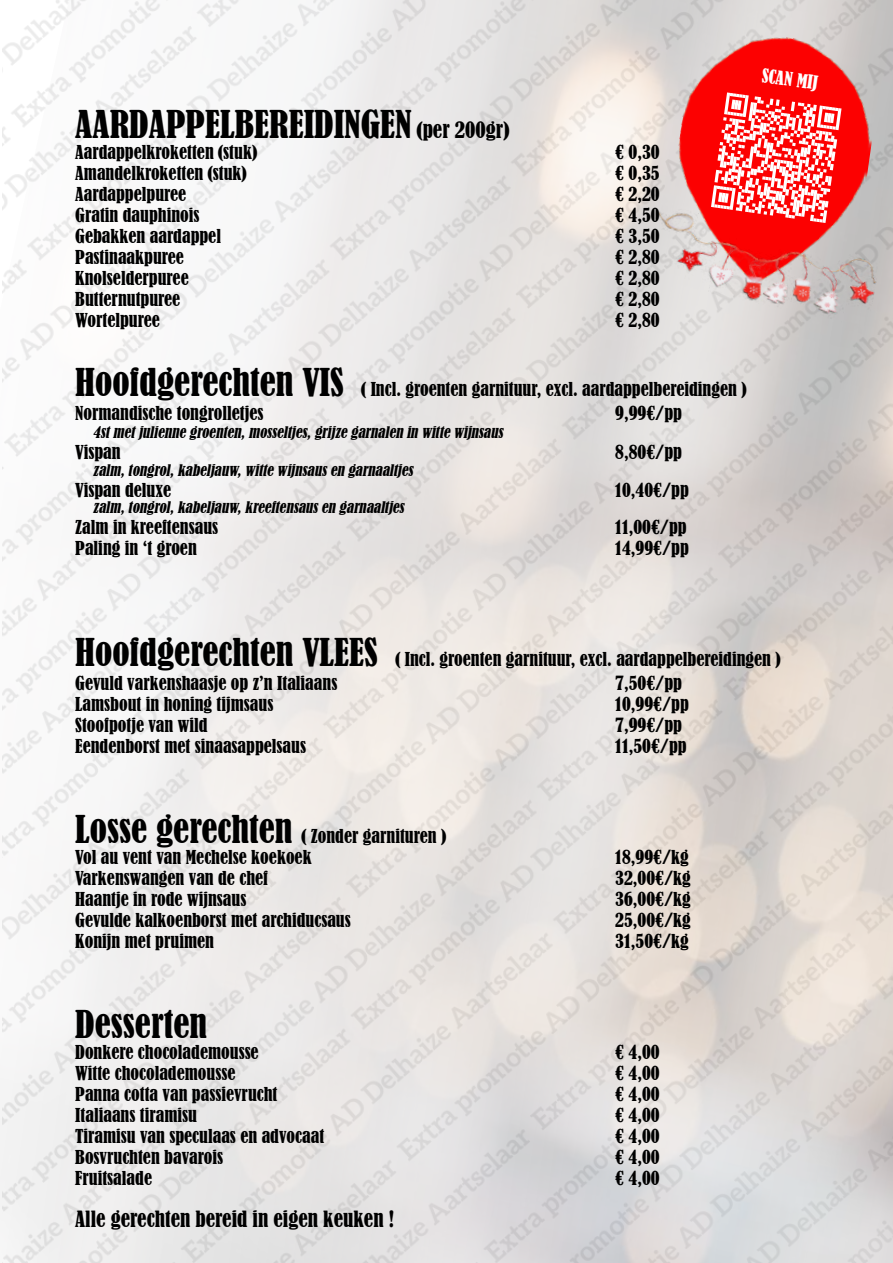
<style>
.page{position:relative;width:893px;height:1263px;background:#fff}
.page>*{position:absolute;margin:0;border:0;box-sizing:border-box;transform-origin:0 0}
.t1{font:condensed 36px "Bernard";color:#000}
.t2{font:condensed 21px "Bernard";color:#000}
.t3{font:condensed 18px/24px "Bernard";color:#000}
.t4{font:condensed 18px "Bernard";color:#fff}
.t5{font:italic condensed 15px "Bernard";color:#000}
.s1{font-size:21px}
.s2{font-size:36px}
</style>
<div class="page">
<img style="left:0;top:0;width:893px;height:1263px">
<img style="left:0;top:52px;width:11px;height:60px">
<img style="left:661px;top:25px;width:223px;height:173px">
<svg style="left:711px;top:92px;width:130px;height:106px"></svg>
<img style="left:615px;top:198px;width:278px;height:141px">
<h1 class="t1" style="left:75px;top:103px;width:435px">AARDAPPELBEREIDINGEN <span class="s1">(per 200gr)</span></h1>
<p class="t3" style="left:75px;top:140px;width:183px">Aardappelkroketten (stuk)</p>
<p class="t3" style="left:615px;top:140px;width:46px">€ 0,30</p>
<p class="t3" style="left:75px;top:161px;width:173px">Amandelkroketten (stuk)</p>
<p class="t3" style="left:615px;top:161px;width:46px">€ 0,35</p>
<p class="t3" style="left:75px;top:182px;width:113px">Aardappelpuree</p>
<p class="t3" style="left:615px;top:182px;width:46px">€ 2,20</p>
<p class="t3" style="left:75px;top:203px;width:126px">Gratin dauphinois</p>
<p class="t3" style="left:615px;top:203px;width:46px">€ 4,50</p>
<p class="t3" style="left:75px;top:224px;width:147px">Gebakken aardappel</p>
<p class="t3" style="left:615px;top:224px;width:46px">€ 3,50</p>
<p class="t3" style="left:75px;top:245px;width:110px">Pastinaakpuree</p>
<p class="t3" style="left:615px;top:245px;width:46px">€ 2,80</p>
<p class="t3" style="left:75px;top:266px;width:115px">Knolselderpuree</p>
<p class="t3" style="left:615px;top:266px;width:46px">€ 2,80</p>
<p class="t3" style="left:75px;top:287px;width:107px">Butternutpuree</p>
<p class="t3" style="left:615px;top:287px;width:46px">€ 2,80</p>
<p class="t3" style="left:75px;top:308px;width:86px">Wortelpuree</p>
<p class="t3" style="left:615px;top:308px;width:46px">€ 2,80</p>
<p class="t3" style="left:75px;top:377px;width:673px"><span class="s2">Hoofdgerechten VIS</span> ( Incl. groenten garnituur, excl. aardappelbereidingen )<br>Normandische tongrolletjes</p>
<p class="t3" style="left:615px;top:401px;width:68px">9,99€/pp</p>
<p class="t5" style="left:93px;top:423px;width:415px">4stmetjulienne groenten,mosseltjes,grijze garnalen in witte wijnsaus</p>
<p class="t3" style="left:75px;top:440px;width:47px">Vispan</p>
<p class="t3" style="left:615px;top:440px;width:68px">8,80€/pp</p>
<p class="t5" style="left:93px;top:461px;width:325px">zalm,tongrol,kabeljauw,witte wijnsausen garnaaltjes</p>
<p class="t3" style="left:75px;top:478px;width:97px">Vispan deluxe</p>
<p class="t3" style="left:615px;top:478px;width:75px">10,40€/pp</p>
<p class="t5" style="left:93px;top:498px;width:316px">zalm,tongrol,kabeljauw,kreeftensausen garnaaltjes</p>
<p class="t3" style="left:75px;top:515px;width:144px">Zalm in kreeftensaus</p>
<p class="t3" style="left:615px;top:515px;width:73px">11,00€/pp</p>
<p class="t3" style="left:75px;top:536px;width:123px">Paling in ‘t groen</p>
<p class="t3" style="left:615px;top:536px;width:75px">14,99€/pp</p>
<p class="t4" style="left:763px;top:65px;width:58px;rotate:8deg">SCAN MIJ</p>
<p class="t3" style="left:75px;top:647px;width:707px"><span class="s2">Hoofdgerechten VLEES</span> ( Incl. groenten garnituur, excl. aardappelbereidingen )<br>Gevuld varkenshaasje op z’n Italiaans</p>
<p class="t3" style="left:615px;top:671px;width:68px">7,50€/pp</p>
<p class="t3" style="left:75px;top:692px;width:200px">Lamsbout in honing tijmsaus</p>
<p class="t3" style="left:615px;top:692px;width:75px">10,99€/pp</p>
<p class="t3" style="left:75px;top:713px;width:134px">Stoofpotje van wild</p>
<p class="t3" style="left:615px;top:713px;width:68px">7,99€/pp</p>
<p class="t3" style="left:75px;top:734px;width:232px">Eendenborst met sinaasappelsaus</p>
<p class="t3" style="left:615px;top:734px;width:73px">11,50€/pp</p>
<p class="t3" style="left:75px;top:826px;width:372px;line-height:21px"><span class="s2">Losse gerechten</span> ( Zonder garnituren )<br>Vol au vent van Mechelse koekoek</p>
<p class="t3" style="left:615px;top:845px;width:75px">18,99€/kg</p>
<p class="t3" style="left:75px;top:866px;width:194px">Varkenswangen van de chef</p>
<p class="t3" style="left:615px;top:866px;width:77px">32,00€/kg</p>
<p class="t3" style="left:75px;top:887px;width:173px">Haantje in rode wijnsaus</p>
<p class="t3" style="left:615px;top:887px;width:77px">36,00€/kg</p>
<p class="t3" style="left:75px;top:908px;width:277px">Gevulde kalkoenborst met archiducsaus</p>
<p class="t3" style="left:615px;top:908px;width:77px">25,00€/kg</p>
<p class="t3" style="left:75px;top:929px;width:140px">Konijn met pruimen</p>
<p class="t3" style="left:615px;top:929px;width:75px">31,50€/kg</p>
<h1 class="t1" style="left:75px;top:1003px;width:134px">Desserten</h1>
<p class="t3" style="left:75px;top:1040px;width:185px">Donkere chocolademousse</p>
<p class="t3" style="left:615px;top:1040px;width:46px">€ 4,00</p>
<p class="t3" style="left:75px;top:1061px;width:162px">Witte chocolademousse</p>
<p class="t3" style="left:615px;top:1061px;width:46px">€ 4,00</p>
<p class="t3" style="left:75px;top:1082px;width:204px">Panna cotta van passievrucht</p>
<p class="t3" style="left:615px;top:1082px;width:46px">€ 4,00</p>
<p class="t3" style="left:75px;top:1103px;width:123px">Italiaans tiramisu</p>
<p class="t3" style="left:615px;top:1103px;width:46px">€ 4,00</p>
<p class="t3" style="left:75px;top:1124px;width:251px">Tiramisu van speculaas en advocaat</p>
<p class="t3" style="left:615px;top:1124px;width:46px">€ 4,00</p>
<p class="t3" style="left:75px;top:1145px;width:149px">Bosvruchten bavarois</p>
<p class="t3" style="left:615px;top:1145px;width:46px">€ 4,00</p>
<p class="t3" style="left:75px;top:1166px;width:78px">Fruitsalade</p>
<p class="t3" style="left:615px;top:1166px;width:46px">€ 4,00</p>
<p class="t2" style="left:75px;top:1207px;width:320px">Alle gerechten bereid in eigen keuken !</p>
</div>
